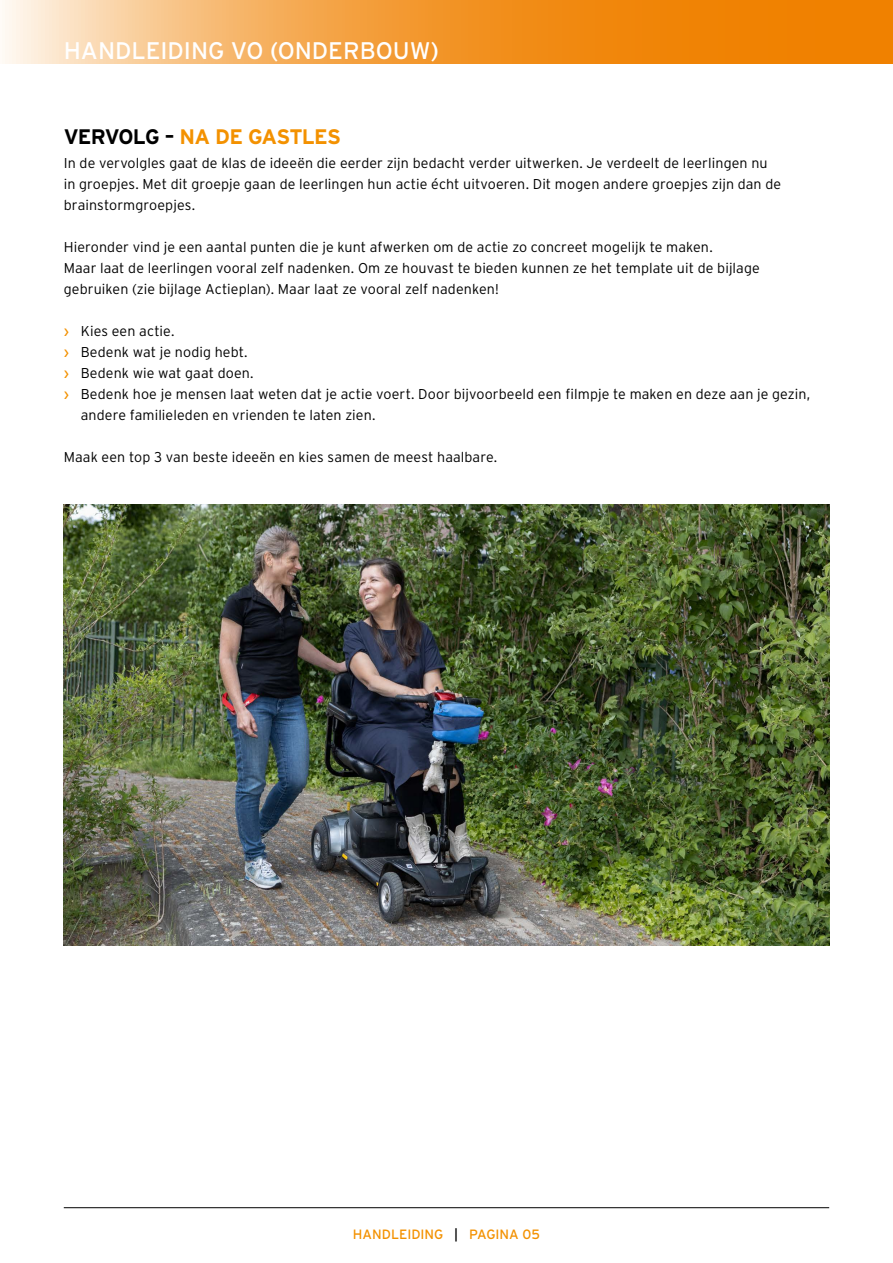
<style>
.page{position:relative;width:893px;height:1263px;background:#fff}
.page>*{position:absolute;margin:0;border:0;box-sizing:border-box;transform-origin:0 0}
.t1{font:24px "Interstate";color:#fff}
.t2{font:700 21px "Interstate";letter-spacing:-.04em;color:#f39100}
.t3{font:300 14.25px/21px "Interstate";letter-spacing:.005em;color:#000}
.t4{font:13.5px "Interstate";color:#f39100}
.s1{color:#000}
.s2{font-weight:400;color:#f39100}
</style>
<div class="page">
<svg style="left:2px;top:0;width:891px;height:63px;background:#f3a142"></svg>
<hr style="left:64px;top:1207px;width:765px;height:1px;background:#000">
<img style="left:64px;top:504px;width:765px;height:441px">
<h1 class="t1" style="left:64px;top:37px;width:377px">HANDLEIDING VO (ONDERBOUW)</h1>
<h2 class="t2" style="left:64px;top:125px;width:279px"><span class="s1">VERVOLG –</span> NA DE GASTLES</h2>
<p class="t3" style="left:64px;top:152px;width:719px">In de vervolgles gaat de klas de ideeën die eerder zijn bedacht verder uitwerken. Je verdeelt de leerlingen nu in groepjes. Met dit groepje gaan de leerlingen hun actie écht uitvoeren. Dit mogen andere groepjes zijn dan de brainstormgroepjes.</p>
<p class="t3" style="left:64px;top:236px;width:698px">Hieronder vind je een aantal punten die je kunt afwerken om de actie zo concreet mogelijk te maken.<br>Maar laat de leerlingen vooral zelf nadenken. Om ze houvast te bieden kunnen ze het template uit de bijlage gebruiken (zie bijlage Actieplan). Maar laat ze vooral zelf nadenken!</p>
<p class="t3" style="left:64px;top:320px;width:112px"><span class="s2">›</span> Kies een actie.</p>
<p class="t3" style="left:64px;top:341px;width:185px"><span class="s2">›</span> Bedenk wat je nodig hebt.</p>
<p class="t3" style="left:64px;top:362px;width:191px"><span class="s2">›</span> Bedenk wie wat gaat doen.</p>
<p class="t3" style="left:64px;top:383px;width:748px"><span class="s2">›</span> Bedenk hoe je mensen laat weten dat je actie voert. Door bijvoorbeeld een filmpje te maken en deze aan je gezin,</p>
<p class="t3" style="left:81px;top:404px;width:296px">andere familieleden en vrienden te laten zien.</p>
<p class="t3" style="left:64px;top:446px;width:435px">Maak een top 3 van beste ideeën en kies samen de meest haalbare.</p>
<p class="t4" style="left:353px;top:1226px;width:188px">HANDLEIDING <span class="s1">|</span> PAGINA 05</p>
</div>
